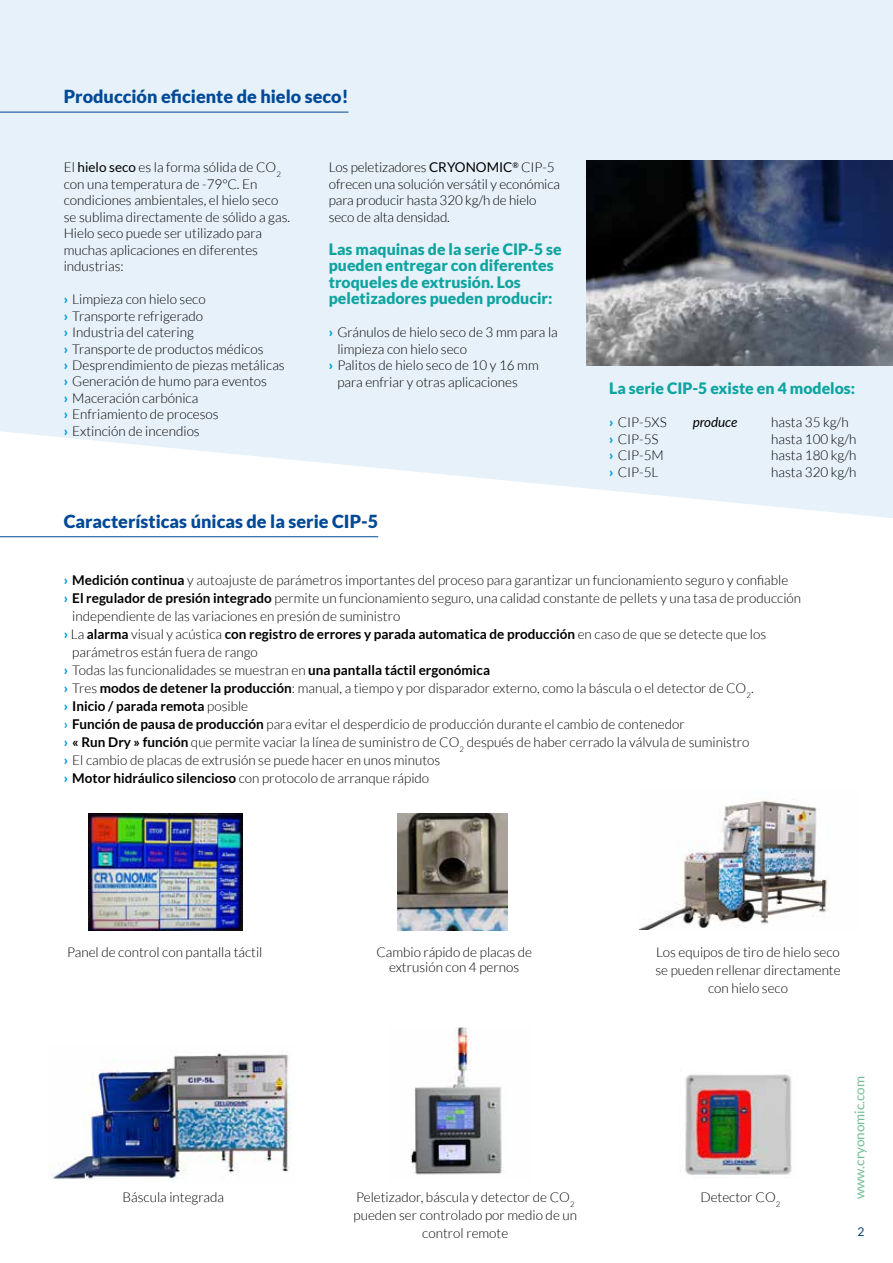
<style>
.page{position:relative;width:893px;height:1263px;background:#fff}
.page>*{position:absolute;margin:0;border:0;box-sizing:border-box;transform-origin:0 0}
.t1{font:900 18px "Lato";color:#004996}
.t2{font:900 15.75px/16.5px "Lato";color:#0ea4a0}
.t3{font:300 13.5px/16.5px "Lato";color:#000}
.t4{font:700 13.5px "Lato";color:#000}
.t5{font:13.5px "Lato";color:#71bf95}
.t6{font:italic 13.5px "Lato";color:#000}
.t7{font:12px "Lato";color:#004170}
.s1{font-weight:400}
.s2{font-weight:900;color:#009fe3}
.s3{font-weight:700}
.s4{font-weight:300}
.s5{font-weight:700;color:#009fe3}
</style>
<div class="page">
<svg style="left:0;top:0;width:893px;height:518px;background:#e8f2f9"></svg>
<img style="left:586px;top:161px;width:307px;height:204px">
<img style="left:88px;top:813px;width:155px;height:117px">
<img style="left:640px;top:800px;width:190px;height:130px">
<img style="left:685px;top:1074px;width:107px;height:101px">
<img style="left:48px;top:1052px;width:243px;height:128px">
<img style="left:411px;top:1027px;width:91px;height:148px">
<img style="left:397px;top:813px;width:111px;height:117px">
<hr style="left:0;top:112px;width:348px;height:1px;background:#004996">
<hr style="left:0;top:536px;width:378px;height:1px;background:#004996">
<h1 class="t1" style="left:64px;top:86px;width:286px">Producción eficiente de hielo seco!</h1>
<p class="t3" style="left:64px;top:159px;width:228px">El <span class="s1">hielo seco</span> es la forma sólida de CO<sub>2 </sub>con una temperatura de -79°C. En condiciones ambientales, el hielo seco se sublima directamente de sólido a gas.<br>Hielo seco puede ser utilizado para muchas aplicaciones en diferentes industrias:</p>
<p class="t3" style="left:64px;top:291px;width:222px"><span class="s2">›</span> Limpieza con hielo seco<br><span class="s2">›</span> Transporte refrigerado<br><span class="s2">›</span> Industria del catering<br><span class="s2">›</span> Transporte de productos médicos<br><span class="s2">›</span> Desprendimiento de piezas metálicas <span class="s2">›</span> Generación de humo para eventos<br><span class="s2">›</span> Maceración carbónica<br><span class="s2">›</span> Enfriamiento de procesos<br><span class="s2">›</span> Extinción de incendios</p>
<p class="t3" style="left:329px;top:159px;width:233px">Los peletizadores <span class="s1">CRYONOMIC</span><sup>®</sup> CIP-5 ofrecen una solución versátil y económica para producir hasta 320 kg/h de hielo seco de alta densidad.</p>
<p class="t2" style="left:329px;top:240px;width:234px">Las maquinas de la serie CIP-5 se pueden entregar con diferentes troqueles de extrusión. Los peletizadores pueden producir:</p>
<p class="t3" style="left:329px;top:324px;width:230px"><span class="s2">›</span> Gránulos de hielo seco de 3 mm para la</p>
<p class="t3" style="left:337px;top:340px;width:131px">limpieza con hielo seco</p>
<p class="t3" style="left:329px;top:357px;width:211px"><span class="s2">›</span> Palitos de hielo seco de 10 y 16 mm</p>
<p class="t3" style="left:337px;top:373px;width:182px">para enfriar y otras aplicaciones</p>
<p class="t2" style="left:609px;top:380px;width:247px">La serie CIP-5 existe en 4 modelos:</p>
<p class="t3" style="left:609px;top:414px;width:59px"><span class="s2">›</span> CIP-5XS</p>
<p class="t6" style="left:693px;top:415px;width:46px">produce</p>
<p class="t3" style="left:771px;top:414px;width:79px">hasta 35 kg/h</p>
<p class="t3" style="left:609px;top:431px;width:51px"><span class="s2">›</span> CIP-5S</p>
<p class="t3" style="left:771px;top:431px;width:87px">hasta 100 kg/h</p>
<p class="t3" style="left:609px;top:447px;width:56px"><span class="s2">›</span> CIP-5M</p>
<p class="t3" style="left:771px;top:447px;width:87px">hasta 180 kg/h</p>
<p class="t3" style="left:609px;top:464px;width:51px"><span class="s2">›</span> CIP-5L</p>
<p class="t3" style="left:771px;top:464px;width:87px">hasta 320 kg/h</p>
<h1 class="t1" style="left:64px;top:511px;width:316px">Características únicas de la serie CIP-5</h1>
<p class="t3" style="left:64px;top:572px;width:726px"><span class="s2">›</span> <span class="s3">Medición continua</span> y autoajuste de parámetros importantes del proceso para garantizar un funcionamiento seguro y confiable</p>
<p class="t3" style="left:64px;top:590px;width:739px"><span class="s2">›</span> <span class="s3">El regulador de presión integrado</span> permite un funcionamiento seguro, una calidad constante de pellets y una tasa de producción</p>
<p class="t3" style="left:72px;top:608px;width:330px">independiente de las variaciones en presión de suministro</p>
<p class="t4" style="left:64px;top:627px;width:704px"><span class="s2">›</span> <span class="s4">La</span> alarma <span class="s4">visual y acústica</span> con registro de errores y parada automatica de producción <span class="s4">en caso de que se detecte que los</span></p>
<p class="t3" style="left:72px;top:644px;width:187px">parámetros están fuera de rango</p>
<p class="t3" style="left:64px;top:662px;width:428px"><span class="s2">›</span> Todas las funcionalidades se muestran en <span class="s3">una pantalla táctil ergonómica</span></p>
<p class="t3" style="left:64px;top:680px;width:691px"><span class="s2">›</span> Tres <span class="s3">modos de detener la producción</span>: manual, a tiempo y por disparador externo, como la báscula o el detector de CO<sub>2</sub>.</p>
<p class="t4" style="left:64px;top:699px;width:186px"><span class="s2">›</span> Inicio / parada remota <span class="s4">posible</span></p>
<p class="t3" style="left:64px;top:716px;width:622px"><span class="s5">›</span> <span class="s3">Función de pausa de producción</span> para evitar el desperdicio de producción durante el cambio de contenedor</p>
<p class="t3" style="left:64px;top:734px;width:687px"><span class="s2">›</span> <span class="s3">« Run Dry » función</span> que permite vaciar la línea de suministro de CO<sub>2</sub> después de haber cerrado la válvula de suministro</p>
<p class="t3" style="left:64px;top:752px;width:378px"><span class="s2">›</span> El cambio de placas de extrusión se puede hacer en unos minutos</p>
<p class="t3" style="left:64px;top:770px;width:367px"><span class="s2">›</span> <span class="s3">Motor hidráulico silencioso</span> con protocolo de arranque rápido</p>
<p class="t3" style="left:67px;top:944px;width:197px">Panel de control con pantalla táctil</p>
<p class="t3" style="left:123px;top:1189px;width:103px">Báscula integrada</p>
<p class="t3" style="left:376px;top:945px;width:157px;line-height:15px;text-align:center">Cambio rápido de placas de extrusión con 4 pernos</p>
<p class="t3" style="left:353px;top:1188px;width:225px;line-height:18px;text-align:center">Peletizador, báscula y detector de CO<sub>2 </sub>pueden ser controlado por medio de un control remote</p>
<p class="t3" style="left:655px;top:944px;width:187px;line-height:18px;text-align:center">Los equipos de tiro de hielo seco se pueden rellenar directamente con hielo seco</p>
<p class="t3" style="left:700px;top:1189px;width:81px">Detector CO<sub>2</sub></p>
<p class="t5" style="left:852px;top:1199px;width:125px;rotate:-90deg">www.cryonomic.com</p>
<p class="t7" style="left:858px;top:1225px;width:8px">2</p>
</div>
